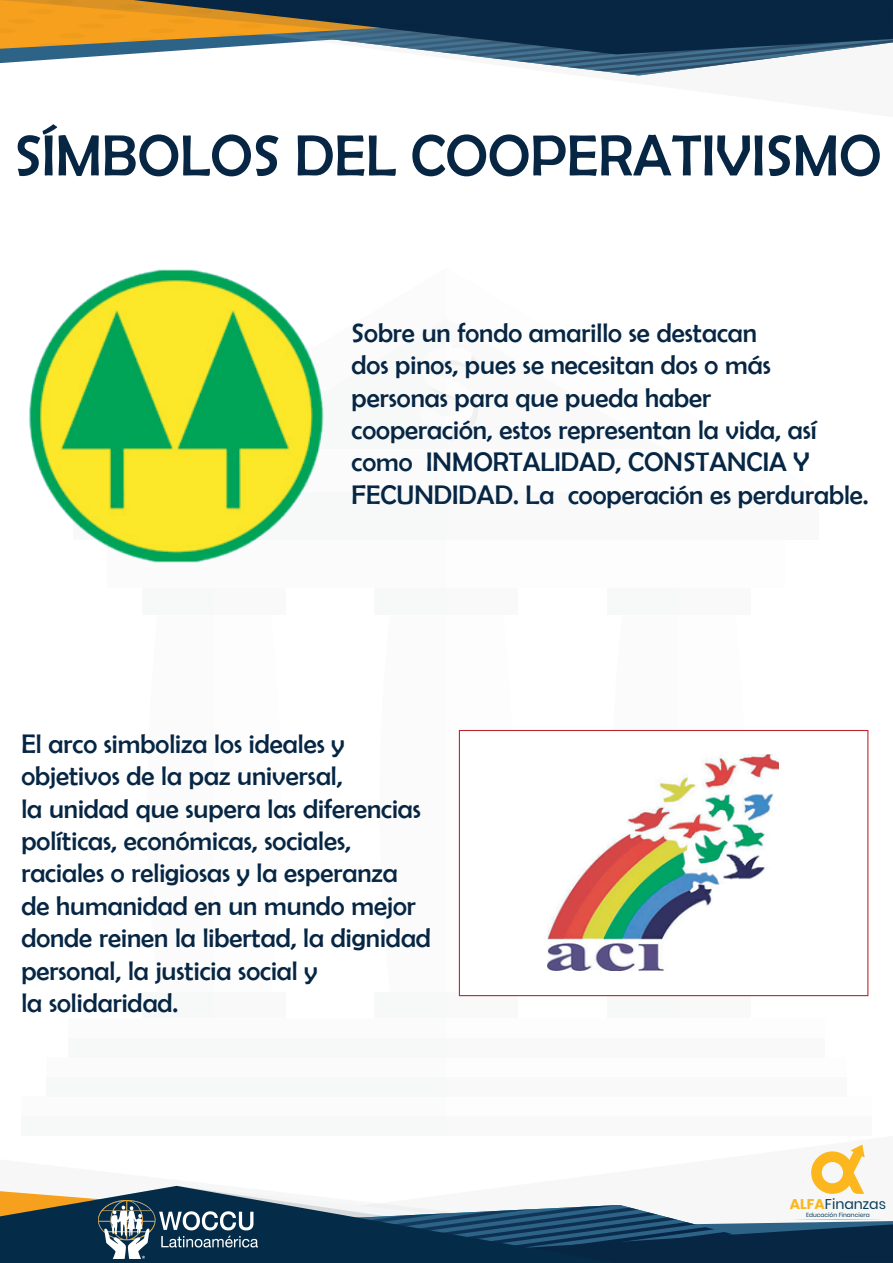
<style>
.page{position:relative;width:893px;height:1263px;background:#fff}
.page>*{position:absolute;margin:0;border:0;box-sizing:border-box;transform-origin:0 0}
.t1{font:58.5px "Berlin Sans FB";color:#062644}
.t2{font:27px/32.4px "Berlin Sans FB";color:#062644}
.t3{font:14.1px "Poppins";color:#043c5b}
.t4{font:6px "Poppins";color:#043c5b}
.s1{font-weight:700;color:#fcb71e}
</style>
<div class="page">
<div style="left:143px;top:588px;width:143px;height:27px;background:#f8f9f9"></div>
<div style="left:143px;top:991px;width:143px;height:27px;background:#f8f9f9"></div>
<div style="left:375px;top:588px;width:143px;height:27px;background:#f8f8f9"></div>
<div style="left:375px;top:991px;width:143px;height:27px;background:#f7f8f8"></div>
<svg style="left:458px;top:729px;width:54px;height:262px"></svg>
<div style="left:607px;top:588px;width:143px;height:27px;background:#f8f8f9"></div>
<div style="left:607px;top:991px;width:143px;height:27px;background:#f7f8f8"></div>
<div style="left:68px;top:1038px;width:756px;height:20px;background:#f7f8f8"></div>
<div style="left:46px;top:1077px;width:800px;height:20px;background:#f7f8f8"></div>
<div style="left:21px;top:1116px;width:851px;height:20px;background:#f7f8f8"></div>
<div style="left:74px;top:492px;width:745px;height:47px;background:#f9f9fa"></div>
<svg style="left:446px;top:346px;width:32px;height:95px"></svg>
<svg style="left:0;top:0;width:893px;height:75px"></svg>
<svg style="left:615px;top:1205px;width:278px;height:58px"></svg>
<svg style="left:0;top:1186px;width:615px;height:77px;fill:#062c49"></svg>
<img style="left:99px;top:1201px;width:159px;height:57px">
<svg style="left:811px;top:1144px;width:54px;height:50px"></svg>
<hr style="left:795px;top:1219px;width:86px;height:1px;background:#fcb71e">
<img style="left:29px;top:270px;width:295px;height:292px">
<div style="left:459px;top:730px;width:409px;height:266px;background:#fff;border:1px solid #b8232e"></div>
<img style="left:548px;top:755px;width:231px;height:215px">
<h1 class="t1" style="left:14px;top:123px;width:868px">SÍMBOLOS DEL COOPERATIVISMO</h1>
<p class="t2" style="left:352px;top:316px;width:519px">Sobre un fondo amarillo se destacan<br>dos pinos, pues se necesitan dos o más personas para que pueda haber<br>cooperación, estos representan la vida, así como INMORTALIDAD, CONSTANCIA Y FECUNDIDAD. La cooperación es perdurable.</p>
<p class="t2" style="left:21px;top:727px;width:411px">El arco simboliza los ideales y objetivos de la paz universal,<br>la unidad que supera las diferencias políticas, económicas, sociales, raciales o religiosas y la esperanza de humanidad en un mundo mejor donde reinen la libertad, la dignidad personal, la justicia social y<br>la solidaridad.</p>
<p class="t3" style="left:790px;top:1196px;width:98px"><span class="s1">ALFA</span>Finanzas</p>
<p class="t4" style="left:806px;top:1211px;width:65px">Educación Financiera</p>
</div>
